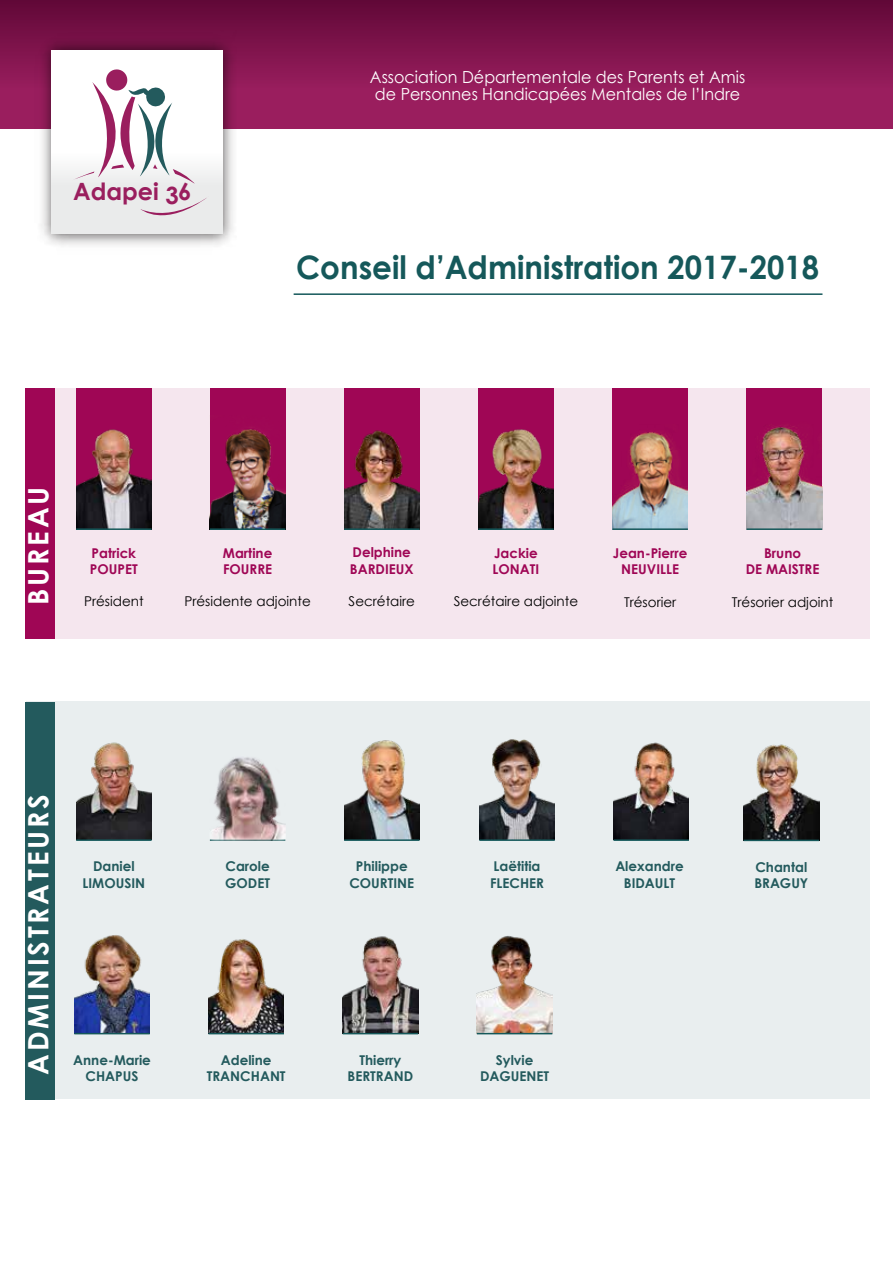
<style>
.page{position:relative;width:893px;height:1263px;background:#fff}
.page>*{position:absolute;margin:0;border:0;box-sizing:border-box;transform-origin:0 0}
.t1{font:700 32.4px "Century Gothic";color:#15585a;scale:.96 1}
.t2{font:700 28.2px "Century Gothic";letter-spacing:.1em;color:#fff}
.t3{font:700 23.85px "Century Gothic";color:#9a1e5e}
.t4{font:16.65px/17.4px "Century Gothic";color:#fff;text-align:center;scale:.96 1}
.t5{font:700 13.5px/16.2px "Century Gothic";color:#235a5d;text-align:center}
.t6{font:700 13.5px/16.2px "Century Gothic";color:#9f0655}
.t7{font:13.5px "Century Gothic";color:#000}
</style>
<div class="page">
<div style="left:26px;top:388px;width:843px;height:251px;background:#f5e6ee"></div>
<div style="left:26px;top:701px;width:843px;height:398px;background:#e9eeef"></div>
<div style="left:612px;top:388px;width:76px;height:141px;background:#9f0655"></div>
<img style="left:612px;top:432px;width:76px;height:96px">
<div style="left:478px;top:388px;width:76px;height:141px;background:#9f0655"></div>
<img style="left:478px;top:429px;width:76px;height:99px">
<div style="left:344px;top:388px;width:75px;height:141px;background:#9f0655"></div>
<div style="left:210px;top:388px;width:75px;height:141px;background:#9f0655"></div>
<img style="left:210px;top:429px;width:75px;height:99px">
<img style="left:344px;top:416px;width:76px;height:112px">
<div style="left:76px;top:388px;width:76px;height:141px;background:#9f0655"></div>
<img style="left:76px;top:429px;width:76px;height:99px">
<div style="left:747px;top:388px;width:75px;height:141px;background:#9f0655"></div>
<img style="left:747px;top:425px;width:75px;height:103px">
<img style="left:479px;top:739px;width:76px;height:100px">
<img style="left:344px;top:740px;width:75px;height:99px">
<img style="left:76px;top:742px;width:76px;height:97px">
<img style="left:477px;top:936px;width:75px;height:97px">
<img style="left:343px;top:936px;width:75px;height:97px">
<img style="left:74px;top:935px;width:76px;height:98px">
<img style="left:208px;top:939px;width:76px;height:94px">
<img style="left:613px;top:742px;width:76px;height:97px">
<hr style="left:76px;top:528px;width:76px;height:2px;background:#15585a">
<hr style="left:210px;top:528px;width:75px;height:2px;background:#15585a">
<hr style="left:747px;top:528px;width:75px;height:2px;background:#15585a">
<hr style="left:612px;top:528px;width:76px;height:2px;background:#15585a">
<hr style="left:478px;top:528px;width:76px;height:2px;background:#15585a">
<hr style="left:344px;top:528px;width:76px;height:2px;background:#15585a">
<hr style="left:76px;top:839px;width:76px;height:2px;background:#15585a">
<hr style="left:210px;top:839px;width:75px;height:2px;background:#15585a">
<hr style="left:613px;top:839px;width:76px;height:2px;background:#15585a">
<hr style="left:479px;top:839px;width:76px;height:2px;background:#15585a">
<hr style="left:344px;top:839px;width:76px;height:2px;background:#15585a">
<hr style="left:74px;top:1033px;width:76px;height:1px;background:#15585a">
<hr style="left:477px;top:1033px;width:75px;height:1px;background:#15585a">
<hr style="left:343px;top:1033px;width:75px;height:1px;background:#15585a">
<hr style="left:208px;top:1033px;width:76px;height:1px;background:#15585a">
<img style="left:744px;top:744px;width:75px;height:96px">
<hr style="left:744px;top:840px;width:75px;height:1px;background:#15585a">
<div style="left:25px;top:388px;width:29px;height:251px;background:#9f0655"></div>
<div style="left:25px;top:702px;width:29px;height:397px;background:#235a5d"></div>
<div style="left:0;top:0;width:893px;height:128px;background:linear-gradient(to bottom,#650a3a,#a52266)"></div>
<img style="left:32px;top:31px;width:210px;height:214px">
<div style="left:52px;top:51px;width:170px;height:183px;background:linear-gradient(to bottom,#fff,#e9eaea)"></div>
<svg style="left:140px;top:196px;width:69px;height:33px;background:#e6e1e4"></svg>
<svg style="left:70px;top:69px;width:125px;height:115px"></svg>
<hr style="left:294px;top:293px;width:528px;height:2px;background:#15585a">
<img style="left:210px;top:757px;width:76px;height:83px">
<h3 class="t3" style="left:73px;top:173px;width:120px">Adapei 36</h3>
<p class="t4" style="left:370px;top:68px;width:392px">Association Départementale des Parents et Amis de Personnes Handicapées Mentales de l’Indre</p>
<h1 class="t1" style="left:296px;top:243px;width:546px">Conseil d’Administration 2017-2018</h1>
<h2 class="t2" style="left:17px;top:605px;width:120px;rotate:-90deg">BUREAU</h2>
<p class="t6" style="left:90px;top:544px;width:49px">Patrick<br>POUPET</p>
<p class="t7" style="left:84px;top:592px;width:61px">Président</p>
<p class="t6" style="left:223px;top:544px;width:51px">Martine<br>FOURRE</p>
<p class="t7" style="left:184px;top:592px;width:128px">Présidente adjointe</p>
<p class="t6" style="left:350px;top:544px;width:65px">Delphine<br>BARDIEUX</p>
<p class="t7" style="left:349px;top:592px;width:68px">Secrétaire</p>
<p class="t6" style="left:493px;top:544px;width:48px">Jackie<br>LONATI</p>
<p class="t7" style="left:454px;top:592px;width:126px">Secrétaire adjointe</p>
<p class="t6" style="left:613px;top:544px;width:76px;text-align:center">Jean-Pierre<br>NEUVILLE</p>
<p class="t7" style="left:624px;top:592px;width:54px">Trésorier</p>
<p class="t6" style="left:746px;top:544px;width:75px;text-align:center">Bruno<br>DE MAISTRE</p>
<p class="t7" style="left:732px;top:592px;width:103px">Trésorier adjoint</p>
<h2 class="t2" style="left:17px;top:1075px;width:282px;rotate:-90deg">ADMINISTRATEURS</h2>
<p class="t5" style="left:83px;top:858px;width:64px">Daniel<br>LIMOUSIN</p>
<p class="t5" style="left:225px;top:858px;width:46px;text-align:left">Carole<br>GODET</p>
<p class="t5" style="left:349px;top:858px;width:66px">Philippe<br>COURTINE</p>
<p class="t5" style="left:490px;top:858px;width:55px;text-align:left">Laëtitia<br>FLECHER</p>
<p class="t5" style="left:615px;top:858px;width:70px">Alexandre<br>BIDAULT</p>
<p class="t5" style="left:754px;top:858px;width:55px;text-align:left">Chantal<br>BRAGUY</p>
<p class="t5" style="left:73px;top:1051px;width:79px">Anne-Marie<br>CHAPUS</p>
<p class="t5" style="left:207px;top:1051px;width:80px">Adeline<br>TRANCHANT</p>
<p class="t5" style="left:348px;top:1051px;width:67px">Thierry<br>BERTRAND</p>
<p class="t5" style="left:480px;top:1051px;width:71px">Sylvie<br>DAGUENET</p>
</div>
